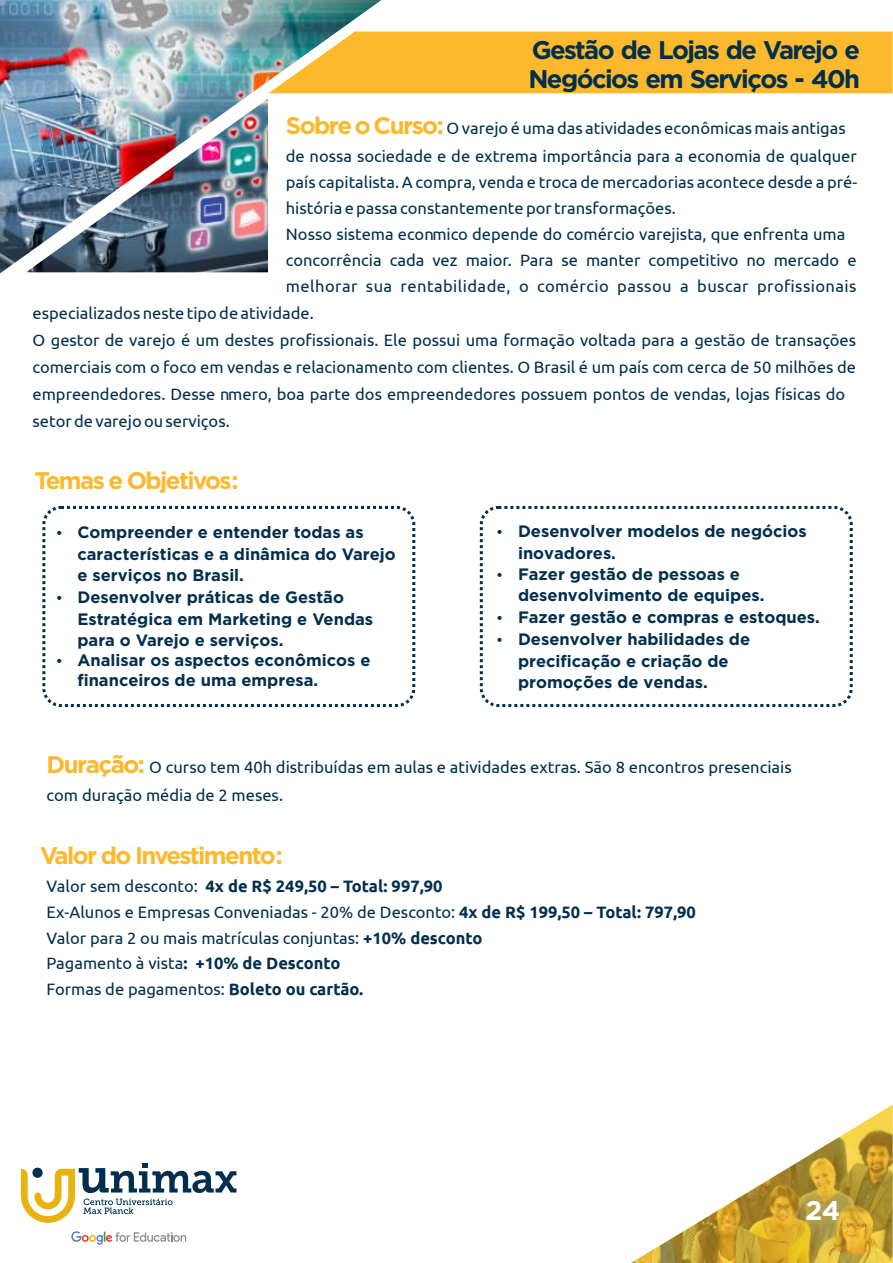
<style>
.page{position:relative;width:893px;height:1263px;background:#fff}
.page>*{position:absolute;margin:0;border:0;box-sizing:border-box;transform-origin:0 0}
.t1{font:700 27px "Gotham";color:#fefefe}
.t2{font:700 25.5px/29.2px "Gotham";letter-spacing:-.06em;color:#002f4d}
.t3{font:700 24px "Gotham";letter-spacing:-.065em;color:#fdb92e}
.t4{font:16.5px/25.5px "Ubuntu";color:#002f4d}
.t5{font:700 16.5px/21.6px "Gotham";color:#002f4d}
.s1{font-family:"Gotham";font-weight:700;font-size:24px;color:#fcb82d}
.s2{font-weight:700}
</style>
<div class="page">
<svg style="left:71px;top:1231px;width:115px;height:14px"></svg>
<svg style="left:21px;top:1163px;width:215px;height:60px"></svg>
<img style="left:631px;top:1105px;width:262px;height:158px">
<div style="left:42px;top:506px;width:373px;height:201px;border:3px dashed #002f4d;border-radius:17px"></div>
<div style="left:480px;top:506px;width:373px;height:201px;border:3px dashed #002f4d;border-radius:17px"></div>
<img style="left:0;top:0;width:381px;height:274px">
<img style="left:26px;top:99px;width:242px;height:173px">
<svg style="left:268px;top:32px;width:625px;height:61px;background:#f5b837"></svg>
<h2 class="t2" style="left:528px;top:34px;width:333px">Gestão de Lojas de Varejo e<br>Negócios em Serviços - 40h</h2>
<p class="t4" style="left:286px;top:114px;width:572px;line-height:28.2px"><span class="s1">Sobre o Curso:</span> O varejo é uma das atividades econômicas mais antigas de nossa sociedade e de extrema importância para a economia de qualquer</p>
<p class="t4" style="left:286px;top:169px;width:573px;line-height:26px">país capitalista. A compra, venda e troca de mercadorias acontece desde a pré&shy;história e passa constantemente por transformações.<br>Nosso sistema econmico depende do comércio varejista, que enfrenta uma concorrência cada vez maior. Para se manter competitivo no mercado e melhorar sua rentabilidade, o comércio passou a buscar profissionais</p>
<p class="t4" style="left:33px;top:299px;width:825px;line-height:27px">especializados neste tipo de atividade.<br>O gestor de varejo é um destes profissionais. Ele possui uma formação voltada para a gestão de transações comerciais com o foco em vendas e relacionamento com clientes. O Brasil é um país com cerca de 50 milhões de empreendedores. Desse nmero, boa parte dos empreendedores possuem pontos de vendas, lojas físicas do setor de varejo ou serviços.</p>
<h3 class="t3" style="left:35px;top:467px;width:206px">Temas e Objetivos:</h3>
<p class="t5" style="left:77px;top:521px;width:320px">Compreender e entender todas as características e a dinâmica do Varejo e serviços no Brasil.<br>Desenvolver práticas de Gestão<br>Estratégica em Marketing e Vendas para o Varejo e serviços.</p>
<p class="t5" style="left:77px;top:650px;width:295px;line-height:19.5px">Analisar os aspectos econômicos e financeiros de uma empresa.</p>
<p class="t5" style="left:518px;top:520px;width:303px">Desenvolver modelos de negócios inovadores.<br>Fazer gestão de pessoas e desenvolvimento de equipes.<br>Fazer gestão e compras e estoques.<br>Desenvolver habilidades de precificação e criação de promoções de vendas.</p>
<p class="t4" style="left:47px;top:752px;width:747px;line-height:29px"><span class="s1">Duração:</span> O curso tem 40h distribuídas em aulas e atividades extras. São 8 encontros presenciais com duração média de 2 meses.</p>
<h3 class="t3" style="left:40px;top:841px;width:244px">Valor do Investimento:</h3>
<p class="t4" style="left:47px;top:873px;width:651px">Valor sem desconto: <span class="s2">4x de R$ 249,50 – Total: 997,90<br></span>Ex-Alunos e Empresas Conveniadas - 20% de Desconto: <span class="s2">4x de R$ 199,50 – Total: 797,90<br></span>Valor para 2 ou mais matrículas conjuntas: <span class="s2">+10% desconto<br></span>Pagamento à vista<span class="s2">: +10% de Desconto<br></span>Formas de pagamentos: <span class="s2">Boleto ou cartão.</span></p>
<h1 class="t1" style="left:805px;top:1194px;width:37px">24</h1>
</div>
